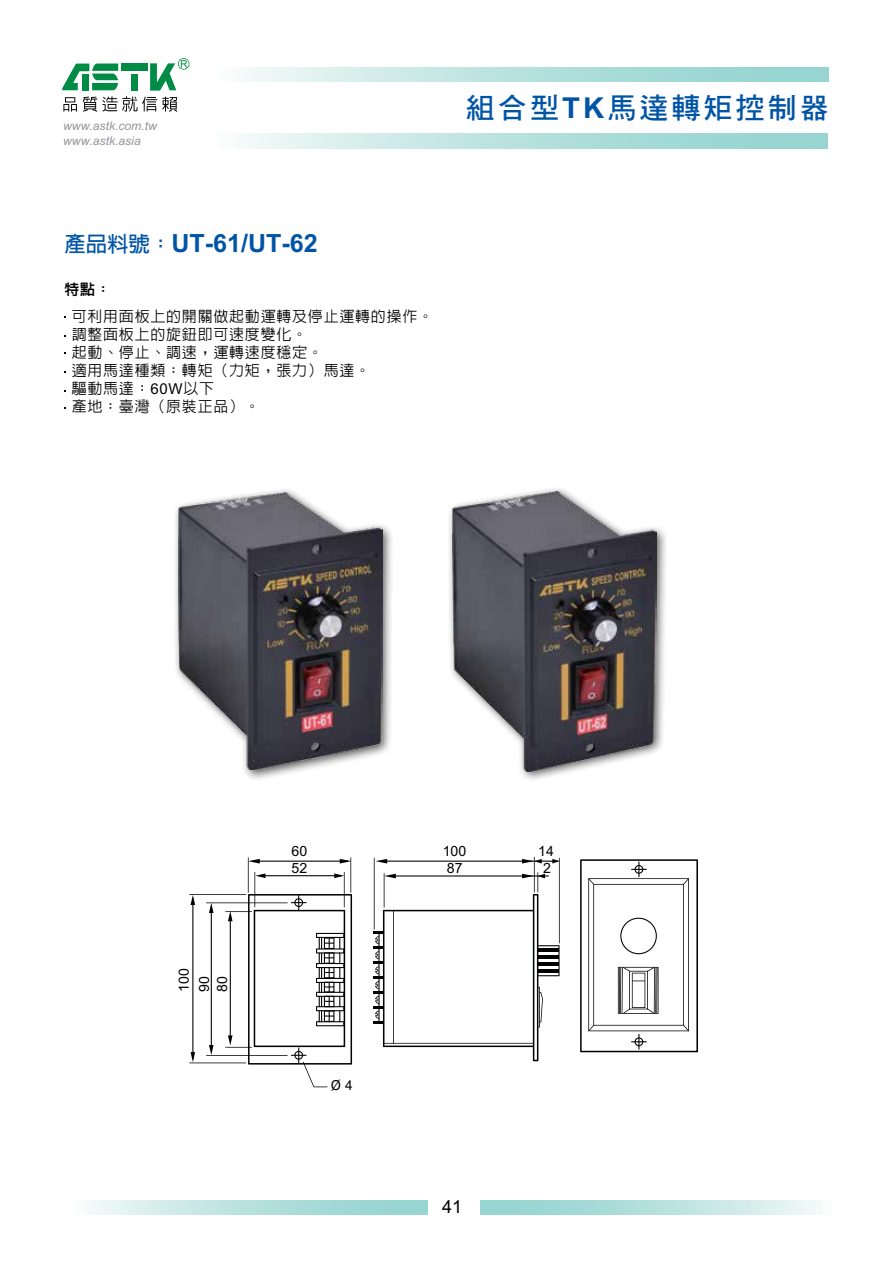
<style>
.page{position:relative;width:893px;height:1263px;background:#fff}
.page>*{position:absolute;margin:0;border:0;box-sizing:border-box;transform-origin:0 0}
.t1{font:28.8px "DF Hei Std W7 E Ten B5 H";letter-spacing:.1em;color:#0054a6}
.t2{font:700 25.05px "Arial";color:#0054a6}
.t3{font:18px "Arial";color:#000}
.t4{font:15px/18.1px "AR Hei B5 Medium E Ten B5 H";letter-spacing:.05em;color:#000}
.t5{font:15px "AR Hei B5 Extra Bold E Ten B5 H";color:#000}
.t6{font:14.1px/18.3px "Arial";color:#000}
.t7{font:13.65px "Tahoma";color:#000}
.t8{font:italic 12.15px/14.5px "Arial";color:#939598}
.s1{font-family:"AR Hei B5 Bold E Ten B5 H";font-weight:400;font-size:21.45px}
.s2{font-family:"Arial"}
.s3{font-family:"Arial";font-weight:700}
</style>
<div class="page">
<svg style="left:480px;top:1200px;width:341px;height:14px;background:#b9e2df"></svg>
<svg style="left:88px;top:1200px;width:340px;height:14px;background:#b9e2df"></svg>
<svg style="left:580px;top:859px;width:118px;height:193px"></svg>
<hr style="left:374px;top:858px;width:1px;height:72px;background:#000101">
<hr style="left:254px;top:872px;width:1px;height:35px;background:#000101">
<hr style="left:344px;top:872px;width:1px;height:35px;background:#000101">
<hr style="left:350px;top:857px;width:1px;height:36px;background:#000101">
<hr style="left:248px;top:857px;width:1px;height:36px;background:#000101">
<hr style="left:534px;top:857px;width:1px;height:35px;background:#000101">
<hr style="left:559px;top:858px;width:1px;height:85px;background:#000101">
<hr style="left:387px;top:860px;width:171px;height:2px;background:#000101">
<svg style="left:375px;top:859px;width:12px;height:4px"></svg>
<hr style="left:259px;top:860px;width:89px;height:2px;background:#000101">
<svg style="left:248px;top:859px;width:12px;height:4px"></svg>
<svg style="left:340px;top:859px;width:11px;height:4px"></svg>
<hr style="left:265px;top:875px;width:76px;height:1px;background:#000101">
<svg style="left:255px;top:873px;width:10px;height:5px"></svg>
<svg style="left:334px;top:873px;width:10px;height:5px"></svg>
<hr style="left:192px;top:904px;width:1px;height:155px;background:#000101">
<svg style="left:190px;top:895px;width:5px;height:10px"></svg>
<svg style="left:190px;top:1052px;width:5px;height:10px"></svg>
<hr style="left:211px;top:907px;width:1px;height:142px;background:#000101">
<svg style="left:209px;top:903px;width:5px;height:10px"></svg>
<svg style="left:209px;top:1045px;width:5px;height:10px"></svg>
<svg style="left:552px;top:859px;width:8px;height:4px"></svg>
<svg style="left:522px;top:859px;width:20px;height:4px"></svg>
<svg style="left:374px;top:872px;width:186px;height:189px"></svg>
<hr style="left:189px;top:894px;width:57px;height:1px;background:#000101">
<hr style="left:189px;top:1062px;width:57px;height:1px;background:#000101">
<hr style="left:206px;top:1055px;width:82px;height:1px;background:#000101">
<hr style="left:206px;top:902px;width:82px;height:1px;background:#000101">
<svg style="left:225px;top:894px;width:127px;height:193px"></svg>
<svg style="left:62px;top:58px;width:127px;height:54px"></svg>
<svg style="left:241px;top:134px;width:587px;height:14px;background:#b9e2df"></svg>
<svg style="left:242px;top:67px;width:587px;height:15px;background:#b9e2df"></svg>
<div style="left:173px;top:487px;width:221px;height:295px;background:#000;opacity:.65"></div>
<img style="left:179px;top:493px;width:203px;height:277px">
<div style="left:447px;top:485px;width:222px;height:298px;background:#000;opacity:.65"></div>
<img style="left:453px;top:491px;width:204px;height:280px">
<p class="t8" style="left:63px;top:119px;width:95px">www.astk.com.tw www.astk.asia</p>
<h2 class="t2" style="left:64px;top:225px;width:255px"><span class="s1">產品料號：</span>UT-61/UT-62</h2>
<p class="t5" style="left:64px;top:281px;width:48px">特點：</p>
<p class="t4" style="left:72px;top:307px;width:363px">可利用面板上的開關做起動運轉及停止運轉的操作。調整面板上的旋鈕即可速度變化。<br>起動、停止、調速，運轉速度穩定。<br>適用馬達種類：轉矩（力矩，張力）馬達。<br>驅動馬達：<span class="s2">60W</span>以下<br>產地：臺灣（原裝正品）。</p>
<h1 class="t1" style="left:466px;top:92px;width:365px">組合型<span class="s3">TK</span>馬達轉矩控制器</h1>
<p class="t6" style="left:175px;top:992px;width:25px;rotate:-90deg">100</p>
<p class="t6" style="left:195px;top:992px;width:17px;rotate:-90deg">90<br>80</p>
<p class="t6" style="left:292px;top:842px;width:17px">60</p>
<p class="t6" style="left:443px;top:842px;width:25px">100</p>
<p class="t6" style="left:538px;top:842px;width:17px">14</p>
<p class="t6" style="left:292px;top:859px;width:17px">52</p>
<p class="t6" style="left:447px;top:859px;width:17px">87</p>
<p class="t6" style="left:543px;top:858px;width:9px">2</p>
<p class="t7" style="left:331px;top:1076px;width:23px">Ø <span class="s2">4</span></p>
<p class="t3" style="left:442px;top:1194px;width:22px">41</p>
</div>
